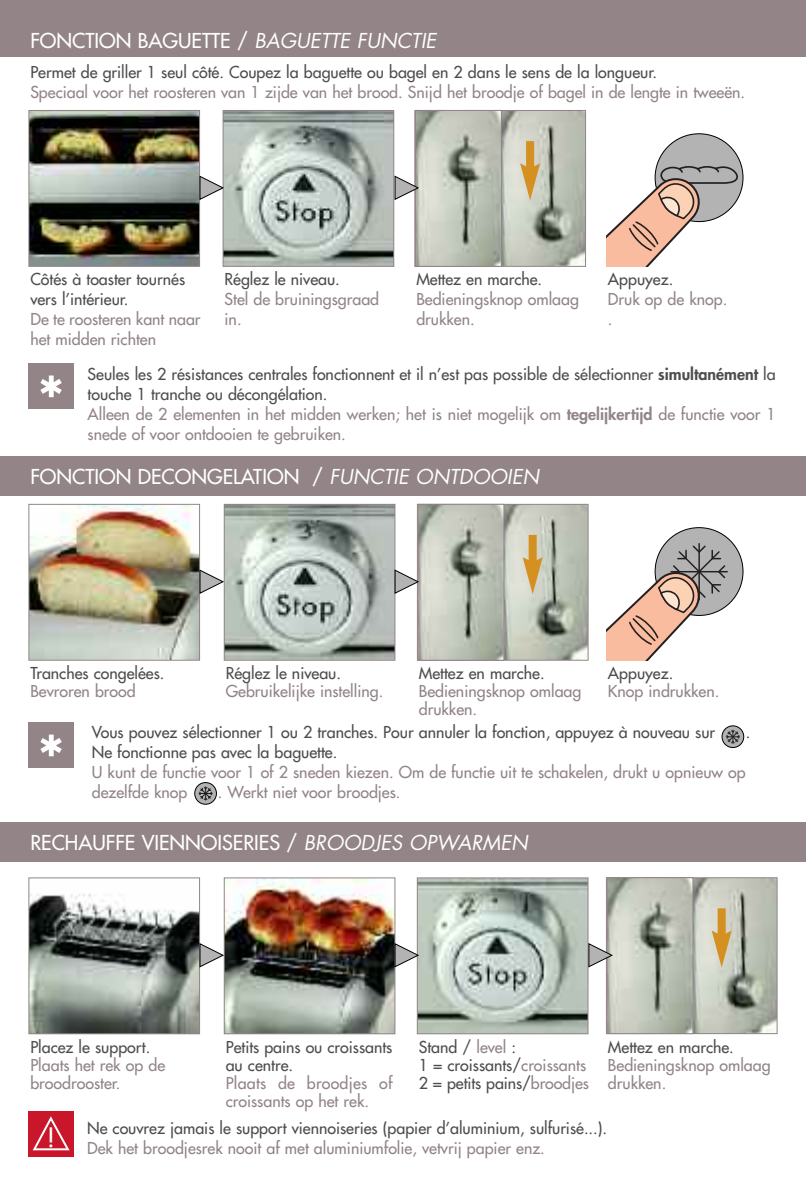
<style>
.page{position:relative;width:806px;height:1191px;background:#fff}
.page>*{position:absolute;margin:0;border:0;box-sizing:border-box;transform-origin:0 0}
.t1{font:70px "Futura";color:#fff}
.t2{font:26px "Futura";color:#fff}
.t3{font:20px "Futura";color:#fff}
.t4{font:16px/20px "Futura";color:#4d4d4d}
.t5{font:16px/20px "Futura";color:#928487}
.s1{font-style:italic}
.s2{font-weight:800}
.s3{color:#928487}
.s4{font-weight:800;color:#928487}
</style>
<div class="page">
<div style="left:0;top:0;width:805px;height:57px;background:#928487"></div>
<div style="left:0;top:456px;width:805px;height:40px;background:#928487"></div>
<div style="left:0;top:822px;width:805px;height:40px;background:#928487"></div>
<div style="left:28px;top:363px;width:46px;height:45px;background:#928487"></div>
<div style="left:28px;top:722px;width:46px;height:45px;background:#928487"></div>
<img style="left:30px;top:112px;width:168px;height:153px">
<div style="left:28px;top:110px;width:172px;height:157px;border:1px solid #928487"></div>
<img style="left:224px;top:112px;width:168px;height:153px">
<div style="left:222px;top:110px;width:172px;height:157px;border:1px solid #928487"></div>
<svg style="left:199px;top:175px;width:25px;height:25px"></svg>
<div style="left:654px;top:134px;width:88px;height:87px;background:#b3b3b3;border-radius:50%"></div>
<svg style="left:606px;top:165px;width:132px;height:102px"></svg>
<img style="left:30px;top:506px;width:168px;height:152px">
<div style="left:28px;top:504px;width:172px;height:156px;border:1px solid #928487"></div>
<img style="left:225px;top:506px;width:168px;height:152px">
<div style="left:223px;top:504px;width:172px;height:156px;border:1px solid #928487"></div>
<svg style="left:199px;top:569px;width:25px;height:25px"></svg>
<div style="left:654px;top:527px;width:88px;height:88px;background:#b3b3b3;border-radius:50%"></div>
<hr style="left:698px;top:543px;width:1px;height:57px;background:#231f20">
<svg style="left:606px;top:544px;width:120px;height:116px"></svg>
<svg style="left:721px;top:726px;width:22px;height:21px"></svg>
<svg style="left:725px;top:730px;width:14px;height:13px"></svg>
<div style="left:721px;top:725px;width:22px;height:23px;border:2px solid #000;border-radius:50%"></div>
<svg style="left:195px;top:782px;width:21px;height:22px"></svg>
<svg style="left:199px;top:787px;width:13px;height:13px"></svg>
<div style="left:194px;top:782px;width:23px;height:22px;border:2px solid #000;border-radius:50%"></div>
<img style="left:30px;top:894px;width:168px;height:138px">
<div style="left:28px;top:877px;width:172px;height:157px;border:1px solid #928487"></div>
<img style="left:225px;top:879px;width:168px;height:153px">
<div style="left:223px;top:877px;width:172px;height:157px;border:1px solid #928487"></div>
<img style="left:418px;top:879px;width:168px;height:153px">
<div style="left:416px;top:877px;width:172px;height:157px;border:1px solid #928487"></div>
<svg style="left:199px;top:943px;width:25px;height:24px"></svg>
<svg style="left:394px;top:943px;width:25px;height:24px"></svg>
<div style="left:28px;top:1111px;width:46px;height:45px;background:#ca162b"></div>
<svg style="left:33px;top:1116px;width:36px;height:34px"></svg>
<img style="left:501px;top:112px;width:82px;height:153px">
<div style="left:414px;top:110px;width:171px;height:157px;border:1px solid #928487"></div>
<svg style="left:525px;top:141px;width:8px;height:22px"></svg>
<svg style="left:519px;top:163px;width:20px;height:37px"></svg>
<img style="left:416px;top:112px;width:83px;height:153px">
<div style="left:414px;top:110px;width:87px;height:157px;border:1px solid #928487"></div>
<img style="left:693px;top:879px;width:82px;height:153px">
<div style="left:605px;top:877px;width:172px;height:157px;border:1px solid #928487"></div>
<div style="left:717px;top:908px;width:8px;height:29px;background:#d49021"></div>
<svg style="left:711px;top:930px;width:20px;height:37px"></svg>
<img style="left:608px;top:879px;width:83px;height:153px">
<div style="left:606px;top:877px;width:87px;height:157px;border:1px solid #928487"></div>
<img style="left:504px;top:506px;width:82px;height:153px">
<div style="left:416px;top:504px;width:172px;height:157px;border:1px solid #928487"></div>
<div style="left:528px;top:535px;width:8px;height:29px;background:#d49021"></div>
<svg style="left:522px;top:557px;width:20px;height:37px"></svg>
<img style="left:419px;top:506px;width:83px;height:153px">
<div style="left:417px;top:504px;width:87px;height:157px;border:1px solid #928487"></div>
<svg style="left:394px;top:175px;width:25px;height:25px"></svg>
<svg style="left:394px;top:569px;width:25px;height:25px"></svg>
<svg style="left:588px;top:943px;width:24px;height:24px"></svg>
<p class="t3" style="left:30px;top:30px;width:407px">FONCTION BAGUETTE / <span class="s1">BAGUETTE FUNCTIE</span></p>
<p class="t4" style="left:30px;top:63px;width:627px">Permet de griller 1 seul côté. Coupez la baguette ou bagel en 2 dans le sens de la longueur.</p>
<p class="t5" style="left:30px;top:83px;width:715px">Speciaal voor het roosteren van 1 zijde van het brood. Snijd het broodje of bagel in de lengte in tweeën.</p>
<p class="t4" style="left:30px;top:270px;width:156px">Côtés à toaster tournés vers l’intérieur.</p>
<p class="t5" style="left:30px;top:310px;width:172px">De te roosteren kant naar het midden richten</p>
<p class="t4" style="left:224px;top:270px;width:117px">Réglez le niveau.</p>
<p class="t5" style="left:224px;top:290px;width:156px">Stel de bruiningsgraad in.</p>
<p class="t4" style="left:416px;top:270px;width:127px">Mettez en marche.</p>
<p class="t5" style="left:416px;top:290px;width:164px">Bedieningsknop omlaag drukken.</p>
<p class="t4" style="left:607px;top:270px;width:67px">Appuyez.</p>
<p class="t5" style="left:607px;top:290px;width:121px">Druk op de knop. .</p>
<h1 class="t1" style="left:36px;top:367px;width:32px">*</h1>
<p class="t4" style="left:88px;top:365px;width:689px">Seules les 2 résistances centrales fonctionnent et il n’est pas possible de sélectionner <span class="s2">simultanément</span> la touche 1 tranche ou décongélation.<br><span class="s3">Alleen de 2 elementen in het midden werken; het is niet mogelijk om</span> <span class="s4">tegelijkertijd</span> <span class="s3">de functie voor 1 snede of voor ontdooien te gebruiken.</span></p>
<p class="t3" style="left:30px;top:466px;width:510px">FONCTION DECONGELATION / <span class="s1">FUNCTIE ONTDOOIEN</span></p>
<p class="t4" style="left:30px;top:664px;width:136px">Tranches congelées.</p>
<p class="t5" style="left:30px;top:682px;width:107px">Bevroren brood</p>
<p class="t4" style="left:225px;top:664px;width:117px">Réglez le niveau.</p>
<p class="t5" style="left:225px;top:682px;width:159px">Gebruikelijke instelling.</p>
<p class="t4" style="left:418px;top:664px;width:127px">Mettez en marche.</p>
<p class="t5" style="left:418px;top:683px;width:164px;line-height:18px">Bedieningsknop omlaag drukken.</p>
<p class="t4" style="left:607px;top:664px;width:67px">Appuyez.</p>
<p class="t5" style="left:607px;top:682px;width:113px">Knop indrukken.</p>
<h1 class="t1" style="left:36px;top:726px;width:32px">*</h1>
<p class="t4" style="left:92px;top:723px;width:624px">Vous pouvez sélectionner 1 ou 2 tranches. Pour annuler la fonction, appuyez à nouveau sur</p>
<p class="t4" style="left:745px;top:723px;width:6px">.</p>
<p class="t4" style="left:92px;top:743px;width:247px">Ne fonctionne pas avec la baguette.</p>
<p class="t5" style="left:92px;top:763px;width:655px">U kunt de functie voor 1 of 2 sneden kiezen. Om de functie uit te schakelen, drukt u opnieuw op dezelfde knop</p>
<p class="t5" style="left:218px;top:783px;width:184px">. Werkt niet voor broodjes.</p>
<p class="t3" style="left:30px;top:833px;width:498px">RECHAUFFE VIENNOISERIES / <span class="s1">BROODJES OPWARMEN</span></p>
<p class="t4" style="left:30px;top:1037px;width:121px">Placez le support.</p>
<p class="t5" style="left:30px;top:1056px;width:136px;line-height:18px">Plaats het rek op de broodrooster.</p>
<p class="t4" style="left:225px;top:1038px;width:168px;line-height:18px">Petits pains ou croissants au centre.</p>
<p class="t5" style="left:225px;top:1074px;width:168px;line-height:18px">Plaats de broodjes of croissants op het rek.</p>
<p class="t4" style="left:418px;top:1038px;width:171px;line-height:18px">Stand / <span class="s3">level</span> :<br>1 = croissants/<span class="s3">croissants<br></span>2 = petits pains/<span class="s3">broodjes</span></p>
<p class="t4" style="left:607px;top:1037px;width:127px">Mettez en marche.</p>
<p class="t5" style="left:607px;top:1056px;width:164px;line-height:18px">Bedieningsknop omlaag drukken.</p>
<h2 class="t2" style="left:47px;top:1124px;width:10px">!</h2>
<p class="t4" style="left:87px;top:1119px;width:521px">Ne couvrez jamais le support viennoiseries (papier d’aluminium, sulfurisé...).</p>
<p class="t5" style="left:87px;top:1139px;width:459px">Dek het broodjesrek nooit af met aluminiumfolie, vetvrij papier enz.</p>
</div>
